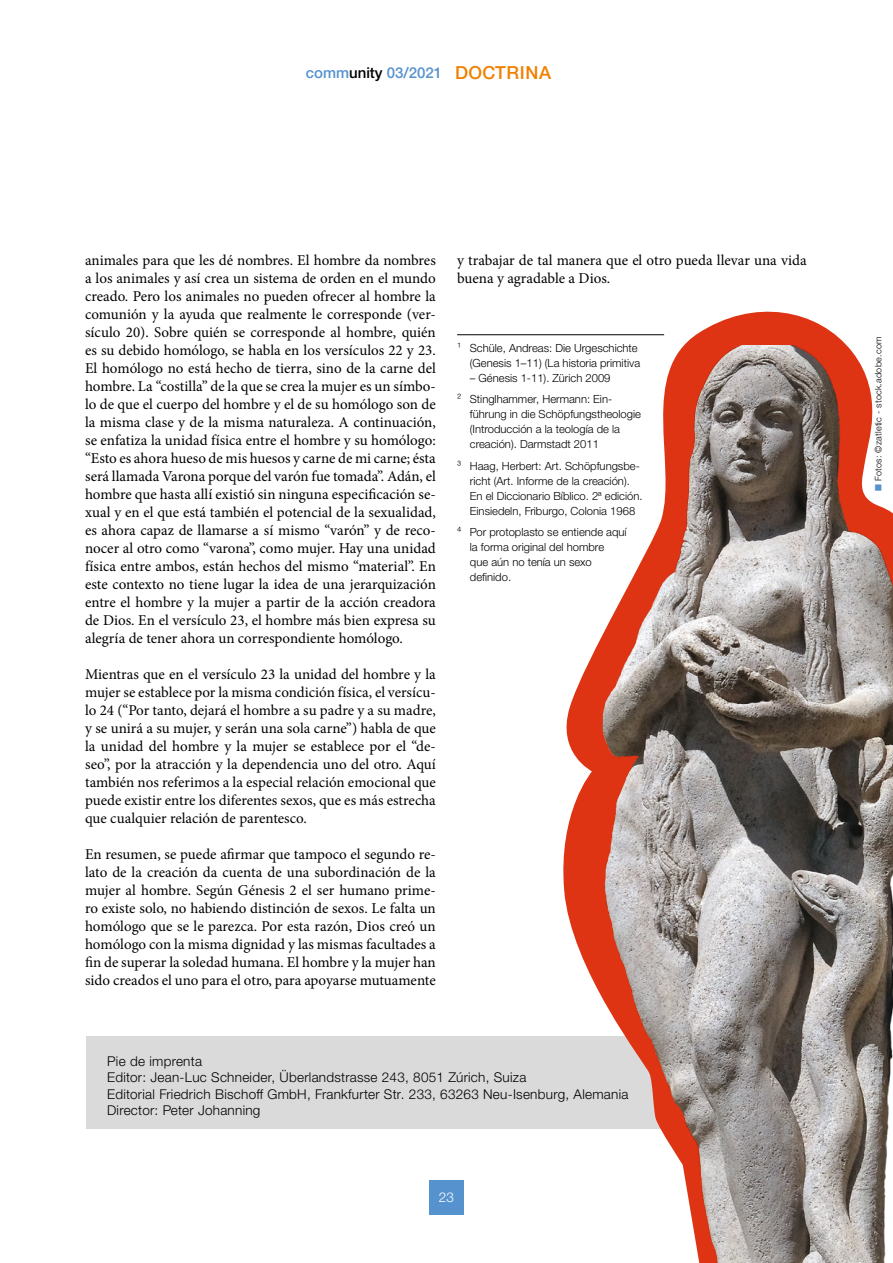
<style>
.page{position:relative;width:893px;height:1263px;background:#fff}
.page>*{position:absolute;margin:0;border:0;box-sizing:border-box;transform-origin:0 0}
.t1{font:15px/18px "Minion Pro";color:#000;text-align:justify}
.t2{font:500 15px "Helvetica Neue LTW1 G";color:#5692ce}
.t3{font:300 13.5px/16.5px "Helvetica Neue LTW1 G";letter-spacing:.02em;color:#000}
.t4{font:300 13.5px "Helvetica Neue LTW1 G";color:#fff}
.t5{font:300 11.25px/15px "Helvetica Neue LTW1 G";color:#000}
.t6{font:300 9px "Helvetica Neue LTW1 G";letter-spacing:.025em;color:#000}
.s1{color:#000}
.s2{font-size:18px;color:#f08100}
.s3{color:#5692ce}
</style>
<div class="page">
<div style="left:429px;top:1180px;width:34px;height:34px;background:#5692ce"></div>
<div style="left:86px;top:1036px;width:721px;height:92px;background:#dadada"></div>
<hr style="left:457px;top:334px;width:207px;height:1px;background:#000">
<svg style="left:556px;top:311px;width:291px;height:818px"></svg>
<img style="left:579px;top:346px;width:314px;height:917px">
<p class="t2" style="left:306px;top:63px;width:247px">comm<span class="s1">unity</span> 03/2021 <span class="s2">DOCTRINA</span></p>
<p class="t1" style="left:85px;top:251px;width:352px">animales para que les dé nombres. El hombre da nombres a los animales y así crea un sistema de orden en el mundo creado. Pero los animales no pueden ofrecer al hombre la comunión y la ayuda que realmente le corresponde (ver&shy;sículo 20). Sobre quién se corresponde al hombre, quién es su debido homólogo, se habla en los versículos 22 y 23.<br>El homólogo no está hecho de tierra, sino de la carne del hombre. La “costilla” de la que se crea la mujer es un símbo&shy;lo de que el cuerpo del hombre y el de su homólogo son de la misma clase y de la misma naturaleza. A continuación, se enfatiza la unidad física entre el hombre y su homólogo: “Esto es ahora hueso de mis huesos y carne de mi carne; ésta será llamada Varona porque del varón fue tomada”. Adán, el hombre que hasta allí existió sin ninguna especificación se&shy;xual y en el que está también el potencial de la sexualidad, es ahora capaz de llamarse a sí mismo “varón” y de reco&shy;nocer al otro como “varona”, como mujer. Hay una unidad física entre ambos, están hechos del mismo “material”. En este contexto no tiene lugar la idea de una jerarquización entre el hombre y la mujer a partir de la acción creadora de Dios. En el versículo 23, el hombre más bien expresa su alegría de tener ahora un correspondiente homólogo.</p>
<p class="t1" style="left:85px;top:665px;width:352px">Mientras que en el versículo 23 la unidad del hombre y la mujer se establece por la misma condición física, el versícu&shy;lo 24 (“Por tanto, dejará el hombre a su padre y a su madre, y se unirá a su mujer, y serán una sola carne”) habla de que la unidad del hombre y la mujer se establece por el “de&shy;seo”, por la atracción y la dependencia uno del otro. Aquí también nos referimos a la especial relación emocional que puede existir entre los diferentes sexos, que es más estrecha que cualquier relación de parentesco.</p>
<p class="t1" style="left:85px;top:845px;width:352px">En resumen, se puede afirmar que tampoco el segundo re&shy;lato de la creación da cuenta de una subordinación de la mujer al hombre. Según Génesis 2 el ser humano prime&shy;ro existe solo, no habiendo distinción de sexos. Le falta un homólogo que se le parezca. Por esta razón, Dios creó un homólogo con la misma dignidad y las mismas facultades a fin de superar la soledad humana. El hombre y la mujer han sido creados el uno para el otro, para apoyarse mutuamente</p>
<p class="t1" style="left:457px;top:251px;width:351px">y trabajar de tal manera que el otro pueda llevar una vida buena y agradable a Dios.</p>
<p class="t5" style="left:457px;top:340px;width:185px;text-align:right">¹ Schüle, Andreas: Die Urgeschichte (Genesis 1–11) (La historia primitiva</p>
<p class="t5" style="left:457px;top:367px;width:157px;line-height:21.3px;text-align:right">– Génesis 1-11). Zürich 2009<br>² Stinglhammer, Hermann: Ein-</p>
<p class="t5" style="left:470px;top:407px;width:173px">führung in die Schöpfungstheologie (Introducción a la teología de la creación). Darmstadt 2011</p>
<p class="t5" style="left:470px;top:458px;width:174px;text-indent:-13px">³ Haag, Herbert: Art. Schöpfungsbe&shy;richt (Art. Informe de la creación).<br>En el Diccionario Bíblico. 2ª edición.<br>Einsiedeln, Friburgo, Colonia 1968</p>
<p class="t5" style="left:470px;top:524px;width:158px;text-indent:-13px">⁴ Por protoplasto se entiende aquí la forma original del hombre<br>que aún no tenía un sexo definido.</p>
<p class="t3" style="left:107px;top:1053px;width:523px">Pie de imprenta<br>Editor: Jean-Luc Schneider, Überlandstrasse 243, 8051 Zúrich, Suiza<br>Editorial Friedrich Bischoff GmbH, Frankfurter Str. 233, 63263 Neu-Isenburg, Alemania Director: Peter Johanning</p>
<p class="t4" style="left:439px;top:1189px;width:17px">23</p>
<p class="t6" style="left:873px;top:491px;width:155px;rotate:-90deg"><span class="s3">■</span> Fotos: ©zatletic - stock.adobe.com</p>
</div>
